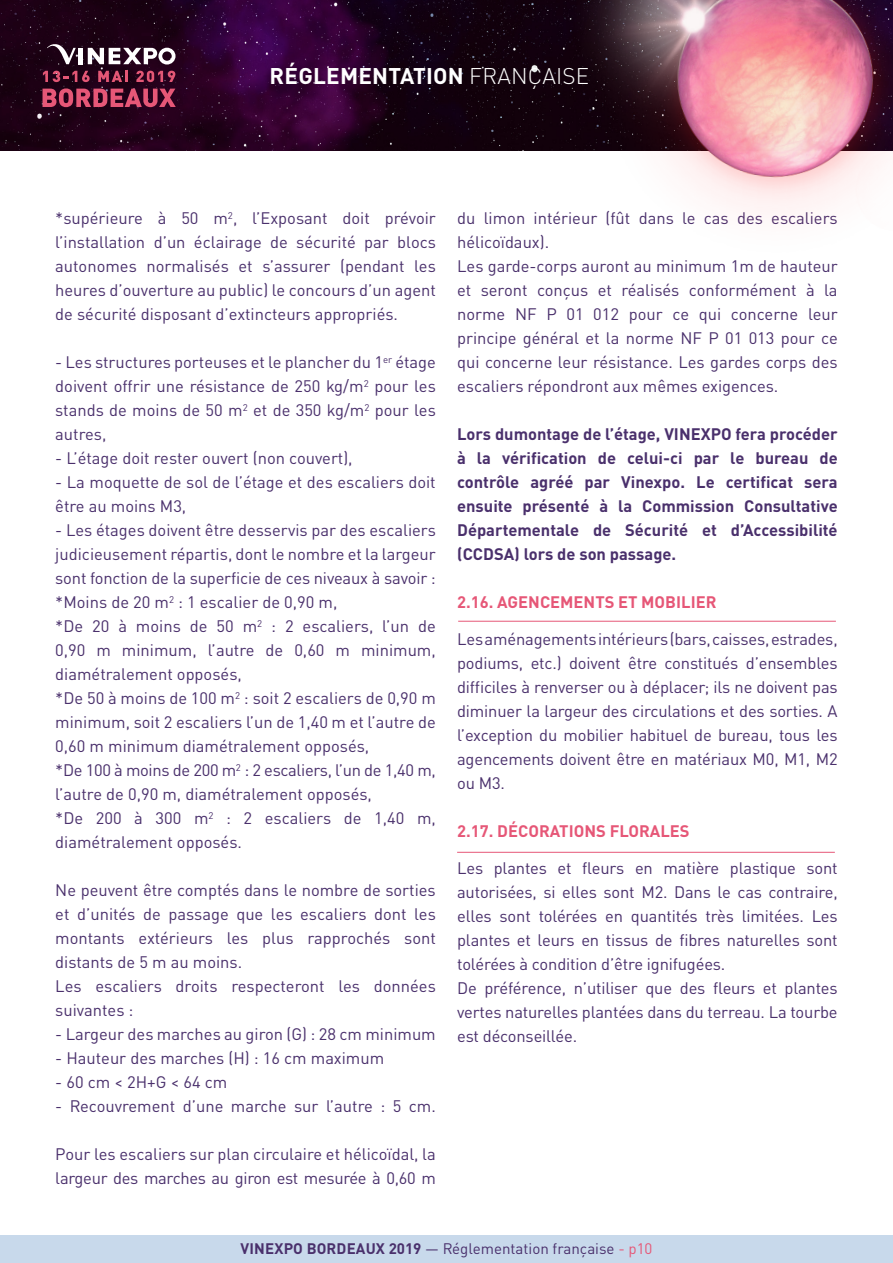
<style>
.page{position:relative;width:893px;height:1263px;background:#fff}
.page>*{position:absolute;margin:0;border:0;box-sizing:border-box;transform-origin:0 0}
.t1{font:700 22.5px "DINOT";letter-spacing:.01em;color:#fff}
.t2{font:16.5px/24px "DINOT";color:#4a306c}
.t3{font:700 16.5px/24px "DINOT";color:#4a306c;text-align:justify}
.t4{font:700 16.5px "DINOT";color:#e65777}
.t5{font:15.15px "DINOT";color:#4a306c}
.s1{font-weight:300}
.s2{font-weight:700}
.s3{color:#e65777}
</style>
<div class="page">
<img style="left:0;top:0;width:516px;height:150px">
<img style="left:516px;top:0;width:377px;height:211px">
<hr style="left:79px;top:48px;width:4px;height:16px;background:#fff">
<svg style="left:88px;top:48px;width:88px;height:17px"></svg>
<svg style="left:47px;top:43px;width:29px;height:21px"></svg>
<svg style="left:43px;top:88px;width:133px;height:19px;background:#92324e"></svg>
<svg style="left:43px;top:71px;width:47px;height:11px"></svg>
<svg style="left:98px;top:71px;width:30px;height:11px"></svg>
<svg style="left:136px;top:71px;width:39px;height:11px"></svg>
<div style="left:0;top:1235px;width:893px;height:28px;background:#c8d9eb"></div>
<hr style="left:458px;top:621px;width:378px;height:1px;background:#e65777">
<hr style="left:457px;top:852px;width:378px;height:1px;background:#e65777">
<h1 class="t1" style="left:270px;top:58px;width:321px">RÉGLEMENTATION <span class="s1">FRANÇAISE</span></h1>
<p class="t2" style="left:55px;top:205px;width:382px;text-align:justify">*supérieure à 50 m<sup>2</sup>, l’Exposant doit prévoir l’installation d’un éclairage de sécurité par blocs autonomes normalisés et s’assurer (pendant les heures d’ouverture au public) le concours d’un agent de sécurité disposant d’extincteurs appropriés.</p>
<p class="t2" style="left:55px;top:349px;width:382px;text-align:justify">- Les structures porteuses et le plancher du 1<sup>er</sup> étage doivent offrir une résistance de 250 kg/m<sup>2</sup> pour les stands de moins de 50 m<sup>2</sup> et de 350 kg/m<sup>2</sup> pour les autres,</p>
<p class="t2" style="left:55px;top:445px;width:299px">- L’étage doit rester ouvert (non couvert),</p>
<p class="t2" style="left:55px;top:469px;width:382px">- La moquette de sol de l’étage et des escaliers doit être au moins M3,</p>
<p class="t2" style="left:55px;top:517px;width:382px">- Les étages doivent être desservis par des escaliers judicieusement répartis, dont le nombre et la largeur sont fonction de la superficie de ces niveaux à savoir : *Moins de 20 m<sup>2</sup> : 1 escalier de 0,90 m,<br>*De 20 à moins de 50 m<sup>2</sup> : 2 escaliers, l’un de 0,90 m minimum, l’autre de 0,60 m minimum, diamétralement opposés,<br>*De 50 à moins de 100 m<sup>2</sup> : soit 2 escaliers de 0,90 m minimum, soit 2 escaliers l’un de 1,40 m et l’autre de 0,60 m minimum diamétralement opposés,<br>*De 100 à moins de 200 m<sup>2</sup> : 2 escaliers, l’un de 1,40 m, l’autre de 0,90 m, diamétralement opposés,<br>*De 200 à 300 m<sup>2</sup> : 2 escaliers de 1,40 m, diamétralement opposés.</p>
<p class="t2" style="left:55px;top:877px;width:382px">Ne peuvent être comptés dans le nombre de sorties et d’unités de passage que les escaliers dont les montants extérieurs les plus rapprochés sont distants de 5 m au moins.<br>Les escaliers droits respecteront les données suivantes :</p>
<p class="t2" style="left:55px;top:1021px;width:382px">- Largeur des marches au giron (G) : 28 cm minimum</p>
<p class="t2" style="left:55px;top:1045px;width:330px">- Hauteur des marches (H) : 16 cm maximum</p>
<p class="t2" style="left:55px;top:1069px;width:174px">- 60 cm &lt; 2H+G &lt; 64 cm</p>
<p class="t2" style="left:55px;top:1093px;width:382px">- Recouvrement d’une marche sur l’autre : 5 cm.</p>
<p class="t2" style="left:55px;top:1141px;width:382px">Pour les escaliers sur plan circulaire et hélicoïdal, la largeur des marches au giron est mesurée à 0,60 m</p>
<p class="t2" style="left:457px;top:205px;width:382px">du limon intérieur (fût dans le cas des escaliers hélicoïdaux).<br>Les garde-corps auront au minimum 1m de hauteur et seront conçus et réalisés conformément à la norme NF P 01 012 pour ce qui concerne leur principe général et la norme NF P 01 013 pour ce qui concerne leur résistance. Les gardes corps des escaliers répondront aux mêmes exigences.</p>
<p class="t3" style="left:457px;top:421px;width:382px">Lors dumontage de l’étage, VINEXPO fera procéder à la vérification de celui-ci par le bureau de contrôle agréé par Vinexpo. Le certificat sera ensuite présenté à la Commission Consultative Départementale de Sécurité et d’Accessibilité (CCDSA) lors de son passage.</p>
<p class="t4" style="left:457px;top:589px;width:261px">2.16. AGENCEMENTS ET MOBILIER</p>
<p class="t2" style="left:457px;top:626px;width:382px;text-align:justify">Les aménagements intérieurs (bars, caisses, estrades, podiums, etc.) doivent être constitués d’ensembles difficiles à renverser ou à déplacer; ils ne doivent pas diminuer la largeur des circulations et des sorties. A l’exception du mobilier habituel de bureau, tous les agencements doivent être en matériaux M0, M1, M2 ou M3.</p>
<p class="t4" style="left:457px;top:818px;width:234px">2.17. DÉCORATIONS FLORALES</p>
<p class="t2" style="left:457px;top:854px;width:382px">Les plantes et fleurs en matière plastique sont autorisées, si elles sont M2. Dans le cas contraire, elles sont tolérées en quantités très limitées. Les plantes et leurs en tissus de fibres naturelles sont tolérées à condition d’être ignifugées.<br>De préférence, n’utiliser que des fleurs et plantes vertes naturelles plantées dans du terreau. La tourbe est déconseillée.</p>
<p class="t5" style="left:241px;top:1236px;width:413px"><span class="s2">VINEXPO BORDEAUX 2019</span> — Réglementation française <span class="s3">- p10</span></p>
</div>
